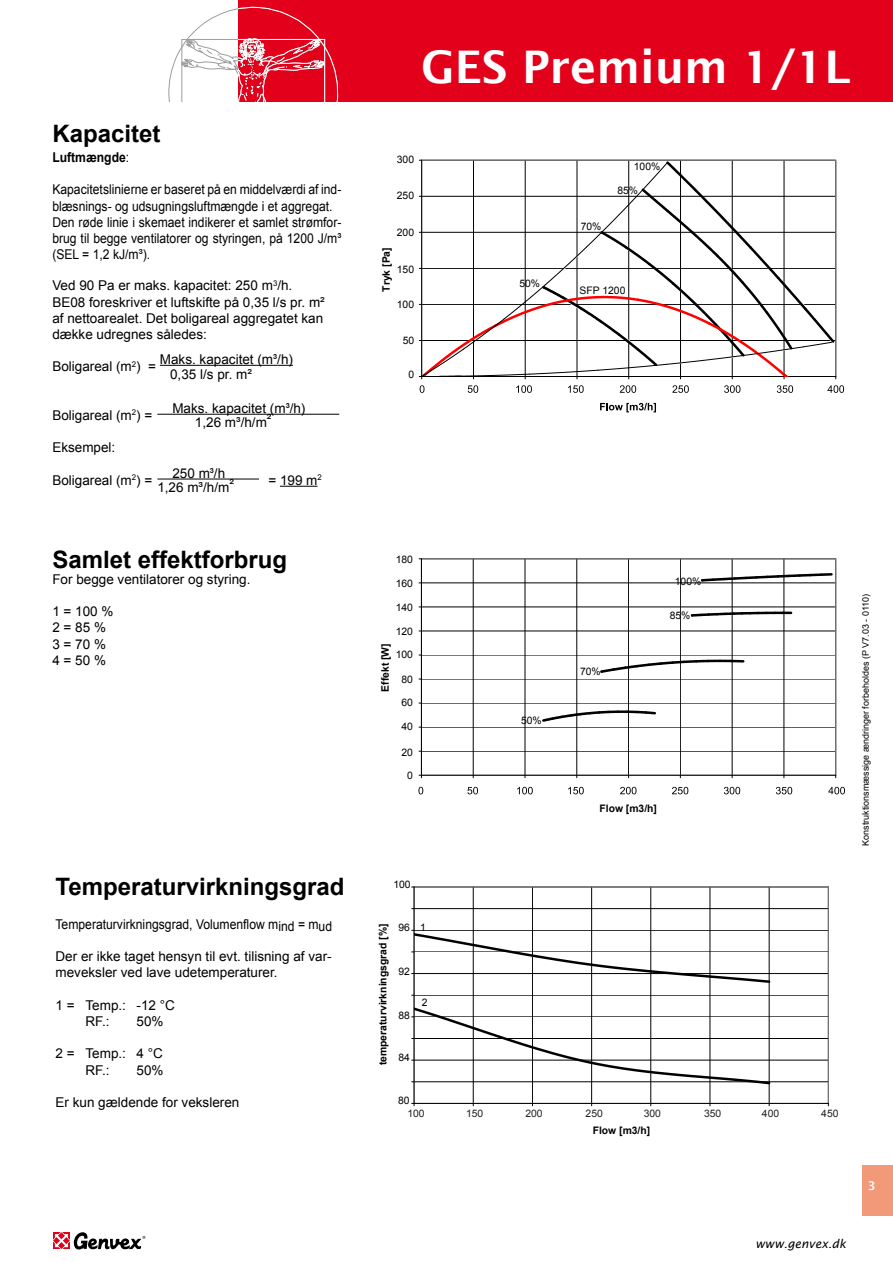
<style>
.page{position:relative;width:893px;height:1263px;background:#fff}
.page>*{position:absolute;margin:0;border:0;box-sizing:border-box;transform-origin:0 0}
.t1{font:600 45px "Lucida Sans";color:#fff}
.t2{font:700 24px "Arial";color:#000}
.t3{font:13.5px/16.2px "Arial";color:#000}
.t4{font:13.5px/16.2px "Arial";color:#000;scale:.9 1}
.t5{font:700 13.5px "Arial";color:#000;scale:.9 1}
.t6{font:italic 12px "Lucida Sans";color:#000}
.t7{font:600 12px "Lucida Sans";color:#fff}
.t8{font:10.35px "Arial";color:#000}
.t9{font:700 10.35px "Arial";color:#000}
.t10{font:10.35px "Arial";color:#231f20}
.t11{font:9px "Arial";color:#000}
.s1{font-weight:400}
</style>
<div class="page">
<svg style="left:53px;top:1232px;width:92px;height:18px"></svg>
<div style="left:862px;top:1165px;width:31px;height:50px;background:#f29979"></div>
<div style="left:238px;top:0;width:655px;height:101px;background:#e2001a"></div>
<svg style="left:168px;top:6px;width:170px;height:96px"></svg>
<hr style="left:160px;top:365px;width:113px;height:1px;background:#000">
<svg style="left:273px;top:365px;width:20px;height:1px"></svg>
<hr style="left:157px;top:414px;width:129px;height:1px;background:#000">
<hr style="left:290px;top:414px;width:49px;height:1px;background:#000">
<hr style="left:157px;top:478px;width:53px;height:1px;background:#000">
<hr style="left:214px;top:478px;width:45px;height:1px;background:#000">
<hr style="left:280px;top:486px;width:38px;height:1px;background:#000">
<hr style="left:414px;top:1081px;width:414px;height:1px;background:#000">
<hr style="left:414px;top:1060px;width:414px;height:1px;background:#000">
<hr style="left:414px;top:1038px;width:414px;height:1px;background:#000">
<hr style="left:414px;top:1017px;width:414px;height:1px;background:#000">
<hr style="left:414px;top:995px;width:414px;height:1px;background:#000">
<hr style="left:414px;top:973px;width:414px;height:1px;background:#000">
<hr style="left:414px;top:952px;width:414px;height:1px;background:#000">
<hr style="left:414px;top:930px;width:414px;height:1px;background:#000">
<hr style="left:414px;top:908px;width:414px;height:1px;background:#000">
<hr style="left:473px;top:887px;width:1px;height:216px;background:#000">
<hr style="left:532px;top:887px;width:1px;height:216px;background:#000">
<hr style="left:591px;top:887px;width:1px;height:216px;background:#000">
<hr style="left:650px;top:887px;width:1px;height:216px;background:#000">
<hr style="left:710px;top:887px;width:1px;height:216px;background:#000">
<hr style="left:769px;top:887px;width:1px;height:216px;background:#000">
<hr style="left:828px;top:887px;width:1px;height:216px;background:#000">
<div style="left:414px;top:887px;width:414px;height:216px;border:1px solid #808080"></div>
<hr style="left:414px;top:887px;width:1px;height:216px;background:#000">
<hr style="left:414px;top:1103px;width:414px;height:1px;background:#000">
<svg style="left:412px;top:1008px;width:360px;height:78px"></svg>
<svg style="left:412px;top:930px;width:360px;height:54px"></svg>
<svg style="left:419px;top:159px;width:418px;height:220px"></svg>
<svg style="left:420px;top:385px;width:4px;height:8px"></svg>
<svg style="left:468px;top:385px;width:10px;height:8px"></svg>
<svg style="left:516px;top:385px;width:16px;height:8px"></svg>
<svg style="left:568px;top:385px;width:16px;height:8px"></svg>
<svg style="left:620px;top:385px;width:16px;height:8px"></svg>
<svg style="left:672px;top:385px;width:17px;height:8px"></svg>
<svg style="left:724px;top:385px;width:16px;height:8px"></svg>
<svg style="left:777px;top:385px;width:16px;height:8px"></svg>
<svg style="left:827px;top:385px;width:17px;height:8px"></svg>
<svg style="left:600px;top:403px;width:56px;height:9px"></svg>
<hr style="left:421px;top:751px;width:415px;height:1px;background:#000">
<hr style="left:421px;top:727px;width:415px;height:1px;background:#000">
<hr style="left:421px;top:703px;width:415px;height:1px;background:#000">
<hr style="left:421px;top:679px;width:415px;height:1px;background:#000">
<hr style="left:421px;top:655px;width:415px;height:1px;background:#000">
<hr style="left:421px;top:631px;width:415px;height:1px;background:#000">
<hr style="left:421px;top:607px;width:415px;height:1px;background:#000">
<hr style="left:421px;top:583px;width:415px;height:1px;background:#000">
<hr style="left:473px;top:559px;width:1px;height:216px;background:#000">
<hr style="left:525px;top:559px;width:1px;height:216px;background:#000">
<hr style="left:576px;top:559px;width:1px;height:216px;background:#000">
<hr style="left:628px;top:559px;width:1px;height:216px;background:#000">
<hr style="left:680px;top:559px;width:1px;height:216px;background:#000">
<hr style="left:732px;top:559px;width:1px;height:216px;background:#000">
<hr style="left:784px;top:559px;width:1px;height:216px;background:#000">
<div style="left:421px;top:558px;width:415px;height:218px;border:1px solid #808080"></div>
<hr style="left:421px;top:559px;width:1px;height:216px;background:#000">
<hr style="left:421px;top:775px;width:415px;height:1px;background:#000">
<svg style="left:542px;top:707px;width:114px;height:17px"></svg>
<svg style="left:600px;top:657px;width:145px;height:19px"></svg>
<svg style="left:690px;top:609px;width:102px;height:9px"></svg>
<svg style="left:700px;top:570px;width:134px;height:14px"></svg>
<svg style="left:418px;top:787px;width:5px;height:7px"></svg>
<svg style="left:467px;top:787px;width:11px;height:7px"></svg>
<svg style="left:517px;top:787px;width:16px;height:7px"></svg>
<svg style="left:568px;top:787px;width:16px;height:7px"></svg>
<svg style="left:620px;top:787px;width:16px;height:7px"></svg>
<svg style="left:672px;top:787px;width:16px;height:7px"></svg>
<svg style="left:724px;top:787px;width:16px;height:7px"></svg>
<svg style="left:776px;top:787px;width:16px;height:7px"></svg>
<svg style="left:828px;top:787px;width:17px;height:7px"></svg>
<h2 class="t2" style="left:52px;top:118px;width:110px">Kapacitet</h2>
<p class="t5" style="left:52px;top:148px;width:87px">Luftmængde<span class="s1">:</span></p>
<p class="t4" style="left:52px;top:182px;width:323px">Kapacitetslinierne er baseret på en middelværdi af ind&shy;blæsnings- og udsugningsluftmængde i et aggregat.<br>Den røde linie i skemaet indikerer et samlet strømfor&shy;brug til begge ventilatorer og styringen, på 1200 J/m³ (SEL = 1,2 kJ/m³).</p>
<p class="t3" style="left:52px;top:278px;width:274px">Ved 90 Pa er maks. kapacitet: 250 m<sup>3</sup>/h.<br>BE08 foreskriver et luftskifte på 0,35 l/s pr. m² af nettoarealet. Det boligareal aggregatet kan dække udregnes således:</p>
<p class="t3" style="left:52px;top:359px;width:105px">Boligareal (m<sup>2</sup>) =</p>
<p class="t3" style="left:170px;top:352px;width:124px;line-height:14.7px;text-indent:-10px">Maks. kapacitet (m³/h)<br>0,35 l/s pr. m²</p>
<p class="t3" style="left:172px;top:400px;width:135px">Maks. kapacitet (m³/h)</p>
<p class="t3" style="left:52px;top:407px;width:102px">Boligareal (m<sup>2</sup>) =</p>
<p class="t3" style="left:195px;top:414px;width:78px">1,26 m³/h/m²</p>
<p class="t3" style="left:52px;top:440px;width:65px">Eksempel:</p>
<p class="t3" style="left:172px;top:465px;width:54px">250 m³/h</p>
<p class="t3" style="left:52px;top:472px;width:102px">Boligareal (m<sup>2</sup>) =</p>
<p class="t3" style="left:268px;top:472px;width:55px">= 199 m<sup>2</sup></p>
<p class="t3" style="left:157px;top:479px;width:78px">1,26 m³/h/m²</p>
<h2 class="t2" style="left:52px;top:543px;width:236px">Samlet effektforbrug</h2>
<p class="t3" style="left:52px;top:571px;width:200px">For begge ventilatorer og styring.</p>
<p class="t3" style="left:52px;top:603px;width:63px">1 = 100 %<br>2 = 85 %<br>3 = 70 %<br>4 = 50 %</p>
<h2 class="t2" style="left:56px;top:871px;width:290px">Temperaturvirkningsgrad</h2>
<p class="t4" style="left:56px;top:916px;width:309px">Temperaturvirkningsgrad, Volumenflow mind = mud</p>
<p class="t3" style="left:56px;top:948px;width:278px">Der er ikke taget hensyn til evt. tilisning af var&shy;meveksler ved lave udetemperaturer.</p>
<p class="t3" style="left:86px;top:997px;width:91px;text-indent:-30px">1 = Temp.: -12 °C<br>RF.:</p>
<p class="t3" style="left:137px;top:1013px;width:29px">50%</p>
<p class="t3" style="left:86px;top:1045px;width:79px;text-indent:-30px">2 = Temp.: 4 °C<br>RF.:</p>
<p class="t3" style="left:137px;top:1062px;width:29px">50%</p>
<p class="t3" style="left:56px;top:1094px;width:185px">Er kun gældende for veksleren</p>
<h1 class="t1" style="left:421px;top:41px;width:431px">GES Premium 1/1L</h1>
<p class="t8" style="left:397px;top:153px;width:19px">300</p>
<p class="t8" style="left:397px;top:189px;width:19px">250</p>
<p class="t8" style="left:397px;top:226px;width:19px">200</p>
<p class="t9" style="left:379px;top:292px;width:46px;rotate:-90deg">Tryk [Pa]</p>
<p class="t8" style="left:397px;top:263px;width:19px">150</p>
<p class="t8" style="left:397px;top:298px;width:19px">100</p>
<p class="t8" style="left:403px;top:333px;width:13px">50</p>
<p class="t8" style="left:408px;top:367px;width:7px">0</p>
<p class="t8" style="left:519px;top:277px;width:22px">50%</p>
<p class="t8" style="left:581px;top:220px;width:22px">70%</p>
<p class="t8" style="left:634px;top:160px;width:28px">100%</p>
<p class="t8" style="left:617px;top:183px;width:22px">85%</p>
<p class="t8" style="left:579px;top:284px;width:47px">SFP 1200</p>
<p class="t8" style="left:396px;top:553px;width:19px">180</p>
<p class="t8" style="left:396px;top:576px;width:19px">160</p>
<p class="t8" style="left:396px;top:601px;width:19px">140</p>
<p class="t8" style="left:396px;top:624px;width:19px">120</p>
<p class="t9" style="left:378px;top:692px;width:50px;rotate:-90deg">Effekt [W]</p>
<p class="t8" style="left:396px;top:648px;width:19px">100</p>
<p class="t8" style="left:401px;top:672px;width:13px">80</p>
<p class="t8" style="left:401px;top:696px;width:13px">60</p>
<p class="t8" style="left:401px;top:720px;width:13px">40</p>
<p class="t8" style="left:401px;top:745px;width:13px">20</p>
<p class="t8" style="left:407px;top:769px;width:7px">0</p>
<p class="t8" style="left:393px;top:877px;width:19px">100</p>
<p class="t9" style="left:376px;top:1065px;width:143px;rotate:-90deg">temperaturvirkningsgrad [%]</p>
<p class="t8" style="left:420px;top:920px;width:7px">1</p>
<p class="t8" style="left:398px;top:921px;width:13px">96</p>
<p class="t8" style="left:398px;top:964px;width:13px">92</p>
<p class="t8" style="left:422px;top:995px;width:7px">2</p>
<p class="t8" style="left:398px;top:1008px;width:13px">88</p>
<p class="t8" style="left:398px;top:1051px;width:13px">84</p>
<p class="t8" style="left:398px;top:1094px;width:13px">80</p>
<p class="t8" style="left:521px;top:713px;width:22px">50%</p>
<p class="t8" style="left:580px;top:665px;width:22px">70%</p>
<p class="t8" style="left:675px;top:574px;width:28px">100%</p>
<p class="t8" style="left:670px;top:609px;width:22px">85%</p>
<p class="t9" style="left:599px;top:801px;width:59px">Flow [m3/h]</p>
<p class="t10" style="left:407px;top:1107px;width:19px">100</p>
<p class="t10" style="left:466px;top:1107px;width:19px">150</p>
<p class="t10" style="left:525px;top:1107px;width:19px">200</p>
<p class="t10" style="left:586px;top:1107px;width:19px">250</p>
<p class="t10" style="left:644px;top:1107px;width:19px">300</p>
<p class="t10" style="left:704px;top:1107px;width:19px">350</p>
<p class="t10" style="left:762px;top:1107px;width:19px">400</p>
<p class="t10" style="left:821px;top:1107px;width:19px">450</p>
<p class="t9" style="left:593px;top:1124px;width:59px">Flow [m3/h]</p>
<p class="t11" style="left:860px;top:846px;width:253px;rotate:-90deg">Konstruktionsmæssige ændringer forbeholdes (P V7.03 - 0110)</p>
<p class="t7" style="left:868px;top:1179px;width:9px">3</p>
<p class="t6" style="left:756px;top:1237px;width:92px">www.genvex.dk</p>
</div>
